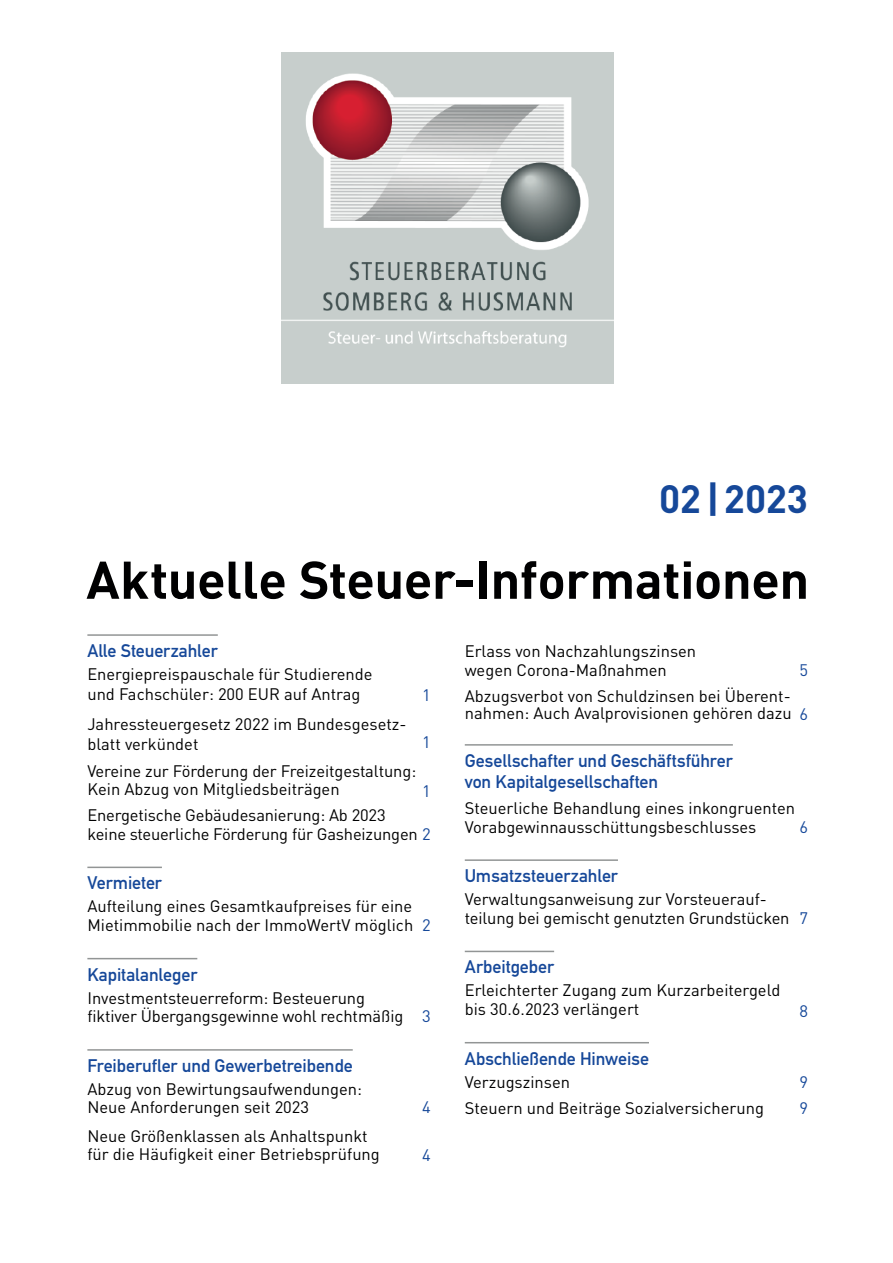
<style>
.page{position:relative;width:893px;height:1263px;background:#fff}
.page>*{position:absolute;margin:0;border:0;box-sizing:border-box;transform-origin:0 0}
.t1{font:700 52.2px "DIN Pro";letter-spacing:-.01em;color:#000001}
.t2{font:700 39px "DIN Pro";letter-spacing:.005em;color:#164899}
.t3{font:18px/21px "DIN Mittelschrift Std";letter-spacing:-.005em;color:#164899}
.t4{font:16.5px/18.8px "DIN Pro";color:#000001}
.t5{font:16.5px "DIN Pro";color:#164899}
.s1{color:#164899}
</style>
<div class="page">
<img style="left:282px;top:53px;width:331px;height:331px">
<hr style="left:87px;top:634px;width:131px;height:2px;background:#929595">
<hr style="left:87px;top:866px;width:75px;height:2px;background:#929595">
<hr style="left:87px;top:958px;width:110px;height:1px;background:#929595">
<hr style="left:87px;top:1049px;width:266px;height:2px;background:#929595">
<hr style="left:465px;top:744px;width:268px;height:2px;background:#929595">
<hr style="left:465px;top:859px;width:153px;height:2px;background:#929595">
<hr style="left:465px;top:951px;width:89px;height:1px;background:#929595">
<hr style="left:465px;top:1042px;width:184px;height:1px;background:#929595">
<h2 class="t2" style="left:659px;top:473px;width:150px">02|2023</h2>
<h1 class="t1" style="left:86px;top:544px;width:724px">Aktuelle Steuer-Informationen</h1>
<p class="t3" style="left:87px;top:640px;width:132px">Alle Steuerzahler</p>
<p class="t4" style="left:87px;top:664px;width:287px;line-height:19.5px">Energiepreispauschale für Studierende und Fachschüler: 200 EUR auf Antrag</p>
<p class="t4" style="left:87px;top:714px;width:321px;line-height:19.5px">Jahressteuergesetz 2022 im Bundesgesetz&shy;blatt verkündet</p>
<p class="t5" style="left:422px;top:684px;width:10px">1</p>
<p class="t5" style="left:422px;top:731px;width:10px">1</p>
<p class="t4" style="left:87px;top:761px;width:330px;line-height:18px">Vereine zur Förderung der Freizeitgestaltung:<br>Kein Abzug von Mitgliedsbeiträgen</p>
<p class="t5" style="left:422px;top:779px;width:10px">1</p>
<p class="t4" style="left:87px;top:805px;width:345px">Energetische Gebäudesanierung: Ab 2023<br>keine steuerliche Förderung für Gasheizungen <span class="s1">2</span></p>
<p class="t3" style="left:87px;top:873px;width:76px">Vermieter</p>
<p class="t4" style="left:87px;top:896px;width:345px">Aufteilung eines Gesamtkaufpreises für eine<br>Mietimmobilie nach der ImmoWertV möglich <span class="s1">2</span></p>
<p class="t3" style="left:87px;top:964px;width:111px">Kapitalanleger</p>
<p class="t4" style="left:87px;top:988px;width:345px">Investmentsteuerreform: Besteuerung<br>fiktiver Übergangsgewinne wohl rechtmäßig <span class="s1">3</span></p>
<p class="t3" style="left:87px;top:1055px;width:267px">Freiberufler und Gewerbetreibende</p>
<p class="t4" style="left:87px;top:1079px;width:276px;line-height:18px">Abzug von Bewirtungsaufwendungen:<br>Neue Anforderungen seit 2023</p>
<p class="t5" style="left:422px;top:1096px;width:10px">4</p>
<p class="t4" style="left:87px;top:1126px;width:294px;line-height:18px">Neue Größenklassen als Anhaltspunkt für die Häufigkeit einer Betriebsprüfung</p>
<p class="t5" style="left:422px;top:1144px;width:10px">4</p>
<p class="t4" style="left:465px;top:641px;width:233px">Erlass von Nachzahlungszinsen wegen Corona-Maßnahmen</p>
<p class="t5" style="left:799px;top:658px;width:10px">5</p>
<p class="t4" style="left:465px;top:686px;width:345px;line-height:17.2px">Abzugsverbot von Schuldzinsen bei Überent&shy;nahmen: Auch Avalprovisionen gehören dazu <span class="s1">6</span></p>
<p class="t3" style="left:465px;top:750px;width:270px">Gesellschafter und Geschäftsführer von Kapitalgesellschaften</p>
<p class="t4" style="left:465px;top:798px;width:332px">Steuerliche Behandlung eines inkongruenten<br>Vorabgewinnausschüttungsbeschlusses</p>
<p class="t5" style="left:799px;top:815px;width:10px">6</p>
<p class="t3" style="left:465px;top:865px;width:155px">Umsatzsteuerzahler</p>
<p class="t4" style="left:465px;top:889px;width:345px">Verwaltungsanweisung zur Vorsteuerauf&shy;teilung bei gemischt genutzten Grundstücken <span class="s1">7</span></p>
<p class="t3" style="left:465px;top:957px;width:91px">Arbeitgeber</p>
<p class="t4" style="left:465px;top:980px;width:317px">Erleichterter Zugang zum Kurzarbeitergeld bis 30.6.2023 verlängert</p>
<p class="t5" style="left:799px;top:999px;width:10px">8</p>
<p class="t3" style="left:465px;top:1048px;width:186px">Abschließende Hinweise</p>
<p class="t4" style="left:465px;top:1072px;width:107px">Verzugszinsen</p>
<p class="t5" style="left:799px;top:1070px;width:10px">9</p>
<p class="t4" style="left:465px;top:1098px;width:301px">Steuern und Beiträge Sozialversicherung</p>
<p class="t5" style="left:799px;top:1096px;width:10px">9</p>
</div>
